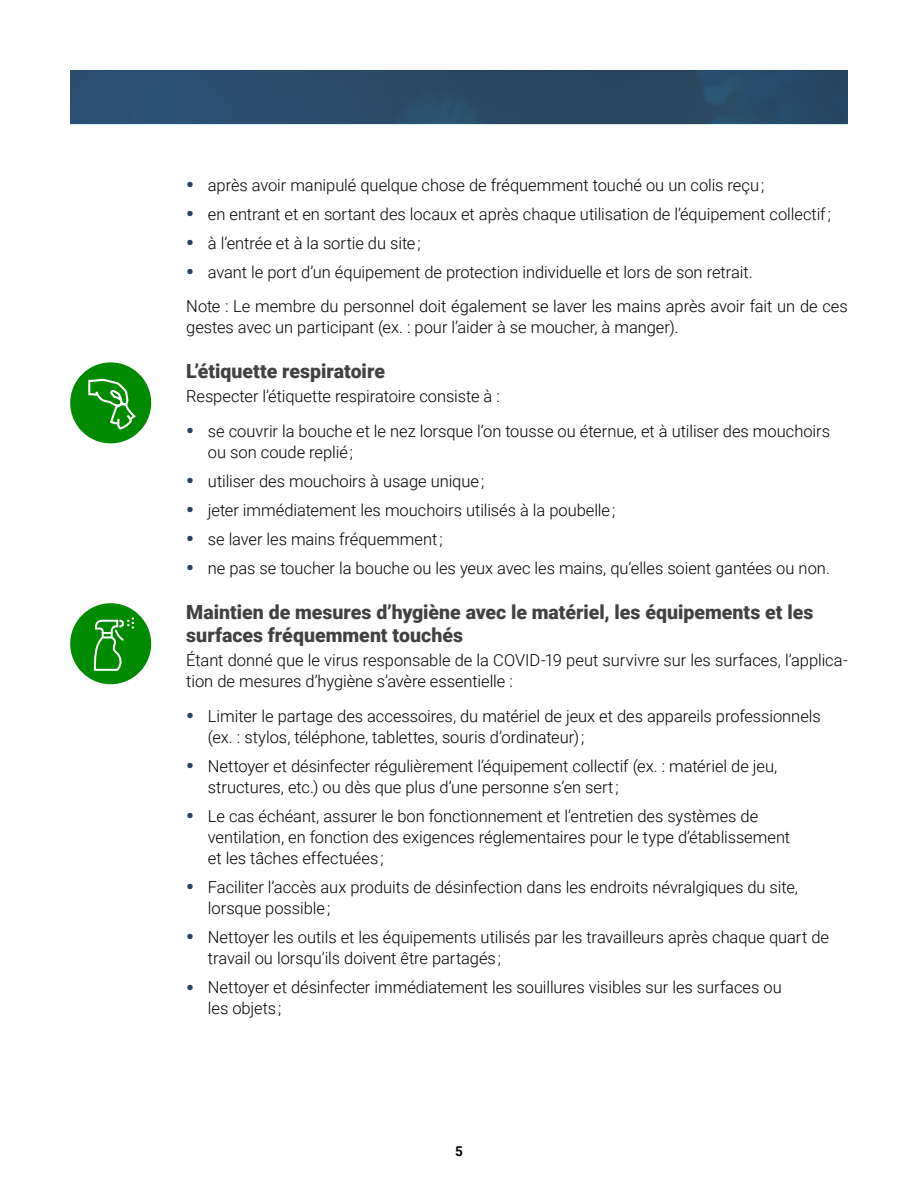
<style>
.page{position:relative;width:918px;height:1188px;background:#fff}
.page>*{position:absolute;margin:0;border:0;box-sizing:border-box;transform-origin:0 0}
.Sous-titre__H3{font:900 19.5px/23.4px "Roboto";color:#414141}
.Texte_courant__P{font:300 16.5px/21px "Roboto";letter-spacing:-.005em;color:#000}
.t1{font:700 13.5px "Roboto";color:#000}
.s1{font-weight:900;font-size:21px;color:#2b425e}
</style>
<div class="page">
<img style="left:70px;top:70px;width:778px;height:54px">
<div style="left:70px;top:362px;width:81px;height:81px;background:#008a00;border-radius:50%"></div>
<svg style="left:88px;top:379px;width:48px;height:51px"></svg>
<div style="left:70px;top:603px;width:81px;height:81px;background:#008a00;border-radius:50%"></div>
<svg style="left:93px;top:617px;width:41px;height:54px"></svg>
<p class="Texte_courant__P" style="left:186px;top:174px;width:580px"><span class="s1">•</span> après avoir manipulé quelque chose de fréquemment touché ou un colis reçu ;</p>
<p class="Texte_courant__P" style="left:186px;top:203px;width:646px"><span class="s1">•</span> en entrant et en sortant des locaux et après chaque utilisation de l’équipement collectif ;</p>
<p class="Texte_courant__P" style="left:186px;top:232px;width:236px"><span class="s1">•</span> à l’entrée et à la sortie du site ;</p>
<p class="Texte_courant__P" style="left:186px;top:261px;width:568px"><span class="s1">•</span> avant le port d’un équipement de protection individuelle et lors de son retrait.</p>
<p class="Texte_courant__P" style="left:186px;top:295px;width:663px">Note : Le membre du personnel doit également se laver les mains après avoir fait un de ces gestes avec un participant (ex. : pour l’aider à se moucher, à manger).</p>
<h3 class="Sous-titre__H3" style="left:186px;top:359px;width:200px">L’étiquette respiratoire</h3>
<p class="Texte_courant__P" style="left:186px;top:385px;width:315px">Respecter l’étiquette respiratoire consiste à :</p>
<p class="Texte_courant__P" style="left:208px;top:420px;width:624px;text-indent:-22px"><span class="s1">•</span> se couvrir la bouche et le nez lorsque l’on tousse ou éternue, et à utiliser des mouchoirs ou son coude replié ;</p>
<p class="Texte_courant__P" style="left:186px;top:470px;width:299px"><span class="s1">•</span> utiliser des mouchoirs à usage unique ;</p>
<p class="Texte_courant__P" style="left:186px;top:499px;width:431px"><span class="s1">•</span> jeter immédiatement les mouchoirs utilisés à la poubelle ;</p>
<p class="Texte_courant__P" style="left:186px;top:528px;width:258px"><span class="s1">•</span> se laver les mains fréquemment ;</p>
<p class="Texte_courant__P" style="left:186px;top:557px;width:645px"><span class="s1">•</span> ne pas se toucher la bouche ou les yeux avec les mains, qu’elles soient gantées ou non.</p>
<h3 class="Sous-titre__H3" style="left:186px;top:600px;width:629px">Maintien de mesures d’hygiène avec le matériel, les équipements et les surfaces fréquemment touchés</h3>
<p class="Texte_courant__P" style="left:186px;top:649px;width:663px">Étant donné que le virus responsable de la COVID-19 peut survivre sur les surfaces, l’applica&shy;tion de mesures d’hygiène s’avère essentielle :</p>
<p class="Texte_courant__P" style="left:208px;top:705px;width:614px;text-indent:-22px"><span class="s1">•</span> Limiter le partage des accessoires, du matériel de jeux et des appareils professionnels (ex. : stylos, téléphone, tablettes, souris d’ordinateur) ;</p>
<p class="Texte_courant__P" style="left:208px;top:755px;width:571px;text-indent:-22px"><span class="s1">•</span> Nettoyer et désinfecter régulièrement l’équipement collectif (ex. : matériel de jeu, structures, etc.) ou dès que plus d’une personne s’en sert ;</p>
<p class="Texte_courant__P" style="left:208px;top:805px;width:584px;text-indent:-22px"><span class="s1">•</span> Le cas échéant, assurer le bon fonctionnement et l’entretien des systèmes de ventilation, en fonction des exigences réglementaires pour le type d’établissement et les tâches effectuées ;</p>
<p class="Texte_courant__P" style="left:208px;top:876px;width:592px;text-indent:-22px"><span class="s1">•</span> Faciliter l’accès aux produits de désinfection dans les endroits névralgiques du site, lorsque possible ;</p>
<p class="Texte_courant__P" style="left:208px;top:926px;width:623px;text-indent:-22px"><span class="s1">•</span> Nettoyer les outils et les équipements utilisés par les travailleurs après chaque quart de travail ou lorsqu’ils doivent être partagés ;</p>
<p class="Texte_courant__P" style="left:208px;top:976px;width:575px;text-indent:-22px"><span class="s1">•</span> Nettoyer et désinfecter immédiatement les souillures visibles sur les surfaces ou les objets ;</p>
<p class="t1" style="left:455px;top:1141px;width:9px">5</p>
</div>
